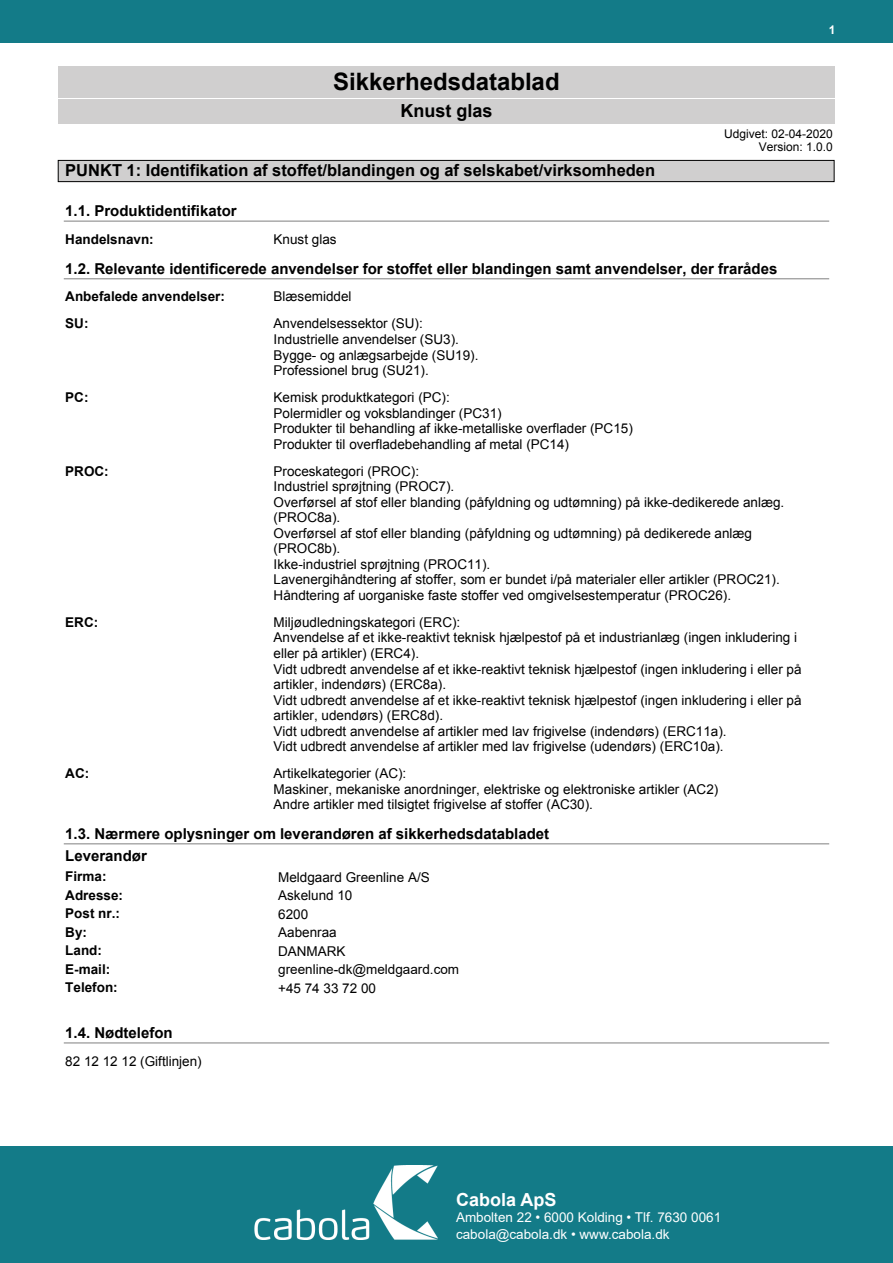
<style>
.page{position:relative;width:893px;height:1263px;background:#fff}
.page>*{position:absolute;margin:0;border:0;box-sizing:border-box;transform-origin:0 0}
.t1{font:700 24px "Arial";color:#000}
.t2{font:700 18px "Arial";color:#000}
.t3{font:700 18px "Arial";color:#fff}
.t4{font:700 16.5px "Arial";color:#000}
.t5{font:700 15px/22.4px "Arial";color:#000}
.t6{font:13.5px/15.5px "Arial";color:#000}
.t7{font:700 13.5px/18.5px "Arial";color:#000}
.t8{font:13.5px/16.5px "Arial";color:#fff}
.t9{font:12px/13.8px "Arial";color:#000;text-align:right}
.t10{font:700 12px "Arial";color:#fff}
.s1{font-style:inherit}
</style>
<div class="page">
<div style="left:58px;top:160px;width:776px;height:22px;background:#d0cfcf"></div>
<div style="left:58px;top:160px;width:776px;height:22px;border:1px solid #000"></div>
<hr style="left:64px;top:221px;width:765px;height:1px;background:#808080">
<hr style="left:64px;top:278px;width:765px;height:1px;background:#808080">
<hr style="left:64px;top:843px;width:765px;height:1px;background:#808080">
<hr style="left:64px;top:1042px;width:765px;height:1px;background:#808080">
<div style="left:58px;top:99px;width:776px;height:25px;background:#d0cfcf"></div>
<div style="left:58px;top:67px;width:776px;height:31px;background:#d0cfcf"></div>
<div style="left:0;top:0;width:893px;height:43px;background:#137b88"></div>
<div style="left:0;top:1146px;width:893px;height:117px;background:#137b88"></div>
<img style="left:254px;top:1165px;width:183px;height:74px">
<p class="t1" style="left:333px;top:64px;width:228px">Sikkerhedsdatablad</p>
<p class="t2" style="left:400px;top:98px;width:93px">Knust glas</p>
<p class="t10" style="left:829px;top:22px;width:8px">1</p>
<p class="t9" style="left:724px;top:126px;width:110px">Udgivet: 02-04-2020<br>Version: 1.0.0</p>
<p class="t4" style="left:65px;top:159px;width:591px">PUNKT 1: Identifikation af stoffet/blandingen og af selskabet/virksomheden</p>
<p class="t5" style="left:65px;top:200px;width:173px">1.1. Produktidentifikator</p>
<p class="t7" style="left:65px;top:230px;width:90px">Handelsnavn:</p>
<p class="t6" style="left:274px;top:231px;width:64px">Knust glas</p>
<p class="t5" style="left:65px;top:258px;width:714px">1.2. Relevante identificerede anvendelser for stoffet eller blandingen samt anvendelser, der frarådes</p>
<p class="t7" style="left:65px;top:288px;width:161px">Anbefalede anvendelser:</p>
<p class="t6" style="left:274px;top:289px;width:80px">Blæsemiddel</p>
<p class="t7" style="left:65px;top:315px;width:25px">SU:</p>
<p class="t6" style="left:274px;top:316px;width:206px">Anvendelsessektor (SU):<br>Industrielle anvendelser (SU3).<br>Bygge- og anlægsarbejde (SU19).<br>Professionel brug (SU21).</p>
<p class="t7" style="left:65px;top:388px;width:25px">PC:</p>
<p class="t6" style="left:274px;top:389px;width:361px">Kemisk produktkategori (PC):<br>Polermidler og voksblandinger (PC31)<br>Produkter til behandling af ikke-metalliske overflader (PC15)<br>Produkter til overfladebehandling af metal (PC14)</p>
<p class="t7" style="left:65px;top:462px;width:45px">PROC:</p>
<p class="t6" style="left:274px;top:463px;width:512px">Proceskategori (PROC):<br>Industriel sprøjtning (PROC7).<br>Overførsel af stof eller blanding (påfyldning og udtømning) på ikke-dedikerede anlæg. (PROC8a).<br>Overførsel af stof eller blanding (påfyldning og udtømning) på dedikerede anlæg (PROC8b).<br>Ikke-industriel sprøjtning (PROC11).<br>Lavenergihåndtering af stoffer, som er bundet i/på materialer eller artikler (PROC21).<br>Håndtering af uorganiske faste stoffer ved omgivelsestemperatur (PROC26).</p>
<p class="t7" style="left:65px;top:613px;width:34px">ERC:</p>
<p class="t6" style="left:274px;top:614px;width:529px">Miljøudledningskategori (ERC):<br>Anvendelse af et ikke-reaktivt teknisk hjælpestof på et industrianlæg (ingen inkludering i eller på artikler) (ERC4).<br>Vidt udbredt anvendelse af et ikke-reaktivt teknisk hjælpestof (ingen inkludering i eller på artikler, indendørs) (ERC8a).<br>Vidt udbredt anvendelse af et ikke-reaktivt teknisk hjælpestof (ingen inkludering i eller på artikler, udendørs) (ERC8d).<br>Vidt udbredt anvendelse af artikler med lav frigivelse (indendørs) (ERC11a).<br>Vidt udbredt anvendelse af artikler med lav frigivelse (udendørs) (ERC10a).</p>
<p class="t7" style="left:65px;top:764px;width:25px">AC:</p>
<p class="t6" style="left:274px;top:766px;width:446px">Artikelkategorier (AC):<br>Maskiner, mekaniske anordninger, elektriske og elektroniske artikler (AC2)<br>Andre artikler med tilsigtet frigivelse af stoffer (AC30).</p>
<p class="t5" style="left:65px;top:823px;width:485px">1.3. Nærmere oplysninger om leverandøren af sikkerhedsdatabladet<br>Leverandør</p>
<p class="t7" style="left:65px;top:867px;width:59px">Firma:<br>Adresse:<br>Post nr.:<br>By:<br>Land:<br>E-mail:<br>Telefon:</p>
<p class="t6" style="left:278px;top:868px;width:183px;line-height:18.5px">Meldgaard <span class="s1">Greenline</span> A/S<br>Askelund 10<br>6200<br>Aabenraa<br>DANMARK <span class="s1">greenline-dk@meldgaard.com </span>+45 74 33 72 00</p>
<p class="t5" style="left:65px;top:1022px;width:109px">1.4. Nødtelefon</p>
<p class="t6" style="left:65px;top:1053px;width:138px">82 12 12 12 (Giftlinjen)</p>
<h2 class="t3" style="left:456px;top:1187px;width:102px">Cabola ApS</h2>
<p class="t8" style="left:456px;top:1209px;width:267px">Ambolten 22 • 6000 Kolding • Tlf. 7630 0061 cabola@cabola.dk • www.cabola.dk</p>
</div>
